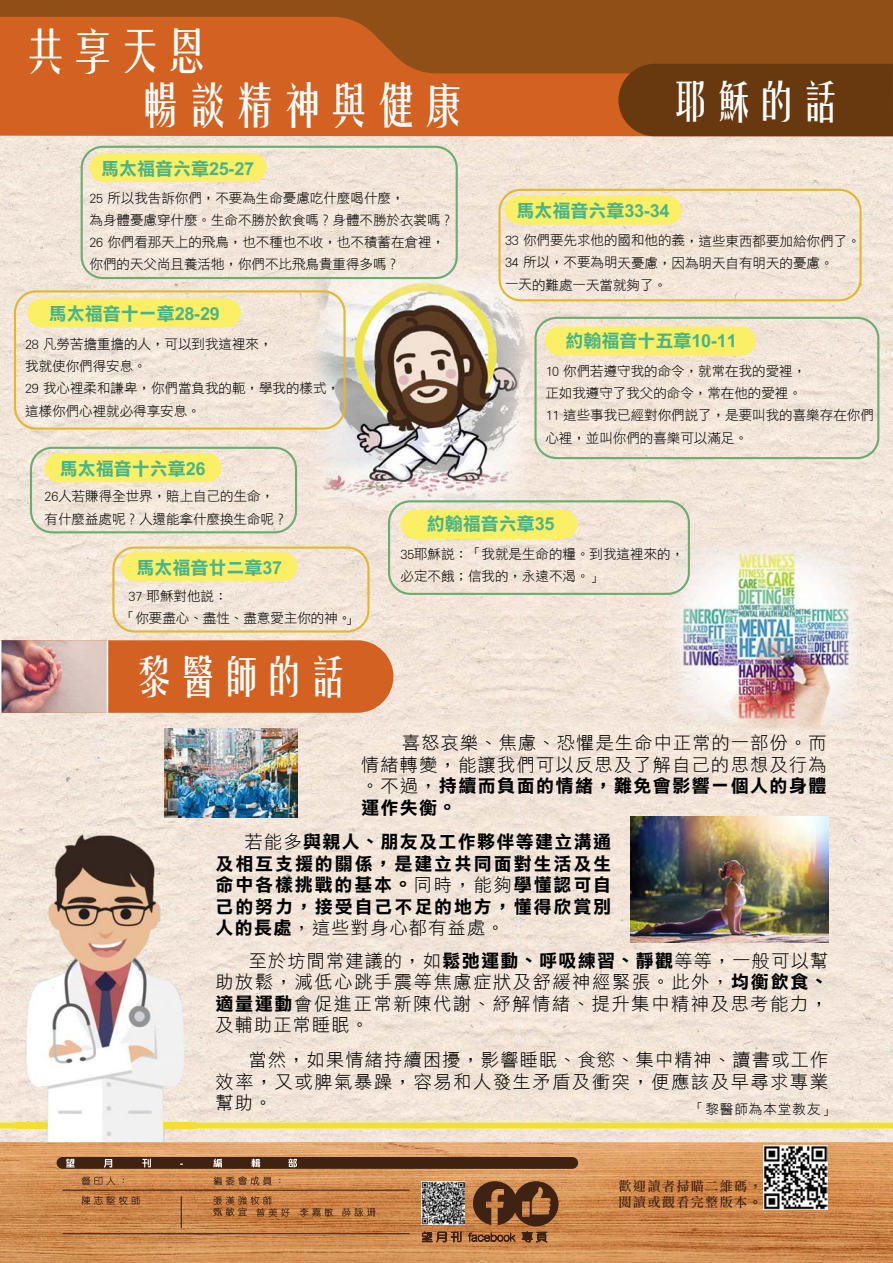
<style>
.page{position:relative;width:893px;height:1263px;background:#fff}
.page>*{position:absolute;margin:0;border:0;box-sizing:border-box;transform-origin:0 0}
.t1{font:47.1px/53.6px "FZYTFW GB1 0";color:#fff}
.t2{font:43.35px "FZYTFW GB1 0";color:#fff}
.t3{font:18px/21.6px "DF Hei Lt HKP BF";letter-spacing:.08em;color:#000;text-align:justify}
.t4{font:18px/21.6px "DF Li Hei Bd HK BF";letter-spacing:.1em;color:#000;text-align:justify}
.t5{font:18px "DF Li Hei Bd HK BF";color:#4ab488}
.t6{font:18px/21.6px "DF Li Hei Bd HK BF";letter-spacing:.08em;color:#000}
.t7{font:13.5px/22.4px "DF Hei Lt HKP BF";color:#000}
.t8{font:13.5px "DF Hei Lt HKP BF";letter-spacing:.075em;color:#000}
.t9{font:13.2px/15.8px "DF Li Song Md HK BF";letter-spacing:.1em;color:#3f2211}
.s1{font-family:"DF Hei Lt HKP BF"}
.s2{font-family:"DF Li Hei Bd HK BF"}
</style>
<div class="page">
<img style="left:518px;top:136px;width:375px;height:317px">
<img style="left:518px;top:453px;width:160px;height:669px">
<img style="left:678px;top:453px;width:215px;height:106px">
<img style="left:840px;top:559px;width:53px;height:563px">
<img style="left:678px;top:731px;width:162px;height:391px">
<img style="left:0;top:136px;width:518px;height:182px">
<img style="left:0;top:318px;width:311px;height:420px">
<img style="left:311px;top:509px;width:207px;height:613px">
<img style="left:259px;top:738px;width:52px;height:384px">
<img style="left:0;top:738px;width:207px;height:105px">
<img style="left:207px;top:817px;width:52px;height:305px">
<img style="left:197px;top:843px;width:11px;height:279px">
<img style="left:0;top:843px;width:16px;height:279px">
<div style="left:0;top:73px;width:618px;height:63px;background:#d36121"></div>
<svg style="left:1px;top:0;width:892px;height:73px;background:#a7551a"></svg>
<svg style="left:0;top:1122px;width:893px;height:20px;background:#f3e3a6"></svg>
<img style="left:16px;top:827px;width:181px;height:315px">
<img style="left:16px;top:1122px;width:181px;height:6px">
<img style="left:165px;top:729px;width:133px;height:88px">
<div style="left:108px;top:640px;width:285px;height:73px;background:#d36121"></div>
<div style="left:618px;top:64px;width:275px;height:72px;background:#68390e"></div>
<img style="left:669px;top:541px;width:193px;height:190px">
<img style="left:0;top:640px;width:108px;height:73px">
<img style="left:0;top:0;width:1px;height:122px">
<img style="left:0;top:1142px;width:893px;height:121px">
<img style="left:311px;top:266px;width:225px;height:243px">
<div style="left:90px;top:153px;width:177px;height:29px;background:#fbef65;border-radius:15px"></div>
<div style="left:45px;top:453px;width:177px;height:29px;background:#fbef65;border-radius:15px"></div>
<div style="left:505px;top:196px;width:177px;height:29px;background:#fbef65;border-radius:15px"></div>
<div style="left:121px;top:552px;width:177px;height:29px;background:#fbef65;border-radius:15px"></div>
<div style="left:545px;top:326px;width:211px;height:29px;background:#fbef65;border-radius:15px"></div>
<div style="left:401px;top:510px;width:176px;height:29px;background:#fbef65;border-radius:15px"></div>
<div style="left:27px;top:298px;width:214px;height:29px;background:#fbef65;border-radius:15px"></div>
<img style="left:630px;top:816px;width:198px;height:126px">
<img style="left:764px;top:1145px;width:64px;height:64px">
<div style="left:57px;top:1157px;width:521px;height:12px;background:#3f2211;border-radius:6px"></div>
<svg style="left:66px;top:1158px;width:9px;height:9px"></svg>
<svg style="left:104px;top:1159px;width:8px;height:8px"></svg>
<svg style="left:142px;top:1158px;width:9px;height:9px"></svg>
<svg style="left:213px;top:1158px;width:9px;height:9px"></svg>
<svg style="left:251px;top:1159px;width:9px;height:8px"></svg>
<svg style="left:288px;top:1158px;width:9px;height:9px"></svg>
<svg style="left:81px;top:1176px;width:34px;height:9px"></svg>
<svg style="left:82px;top:1196px;width:58px;height:9px"></svg>
<svg style="left:213px;top:1176px;width:59px;height:9px"></svg>
<svg style="left:213px;top:1196px;width:77px;height:21px;background:#ad6d3c"></svg>
<svg style="left:299px;top:1207px;width:34px;height:10px"></svg>
<svg style="left:342px;top:1208px;width:34px;height:9px"></svg>
<hr style="left:63px;top:1189px;width:346px;height:2px;background:#3f2211">
<hr style="left:181px;top:1196px;width:1px;height:32px;background:#3f2211">
<hr style="left:63px;top:1233px;width:346px;height:1px;background:#3f2211">
<svg style="left:422px;top:1231px;width:39px;height:12px"></svg>
<svg style="left:468px;top:1181px;width:91px;height:61px;background:#88562f"></svg>
<img style="left:422px;top:1181px;width:43px;height:43px">
<div style="left:81px;top:146px;width:377px;height:133px;border:2px solid #6bac71;border-radius:21px"></div>
<div style="left:498px;top:189px;width:364px;height:112px;border:2px solid #e2b92c;border-radius:21px"></div>
<div style="left:14px;top:290px;width:332px;height:140px;border:2px solid #e2b92c;border-radius:21px"></div>
<div style="left:30px;top:447px;width:267px;height:86px;border:2px solid #6bac71;border-radius:21px"></div>
<div style="left:112px;top:546px;width:257px;height:86px;border:2px solid #e2b92c;border-radius:21px"></div>
<div style="left:388px;top:500px;width:302px;height:95px;border:2px solid #6bac71;border-radius:21px"></div>
<div style="left:534px;top:317px;width:345px;height:142px;border:2px solid #6bac71;border-radius:21px"></div>
<h1 class="t1" style="left:137px;top:25px;width:331px;text-indent:-116px">共享天恩<br>畅谈精神与健康</h1>
<h3 class="t5" style="left:101px;top:159px;width:154px">馬太福音六章25-27</h3>
<p class="t7" style="left:90px;top:186px;width:366px">25 所以我告訴你們，不要為生命憂慮吃什麼喝什麼，<br>為身體憂慮穿什麼。生命不勝於飲食嗎？身體不勝於衣裳嗎？<br>26 你們看那天上的飛鳥，也不種也不收，也不積蓄在倉裡，你們的天父尚且養活牠，你們不比飛鳥貴重得多嗎？</p>
<h3 class="t5" style="left:49px;top:305px;width:172px">馬太福音十一章28-29</h3>
<p class="t7" style="left:25px;top:332px;width:316px">28 凡勞苦擔重擔的人，可以到我這裡來，<br>我就使你們得安息。<br>29 我心裡柔和謙卑，你們當負我的軛，學我的樣式，這樣你們心裡就必得享安息。</p>
<h3 class="t5" style="left:60px;top:460px;width:147px">馬太福音十六章26</h3>
<h2 class="t2" style="left:669px;top:77px;width:175px">耶稣的话</h2>
<h3 class="t5" style="left:516px;top:202px;width:154px">馬太福音六章33-34</h3>
<p class="t7" style="left:505px;top:229px;width:357px">33 你們要先求他的國和他的義，這些東西都要加給你們了。<br>34 所以，不要為明天憂慮，因為明天自有明天的憂慮。<br>一天的難處一天當就夠了。</p>
<h3 class="t5" style="left:565px;top:331px;width:172px">約翰福音十五章10-11</h3>
<p class="t7" style="left:545px;top:359px;width:330px">10 你們若遵守我的命令，就常在我的愛裡，<br>正如我遵守了我父的命令，常在他的愛裡。<br>11 這些事我已經對你們說了，是要叫我的喜樂存在你們心裡，並叫你們的喜樂可以滿足。</p>
<p class="t7" style="left:45px;top:485px;width:245px">26人若賺得全世界，賠上自己的生命，有什麼益處呢？人還能拿什麼換生命呢？</p>
<h3 class="t5" style="left:136px;top:559px;width:147px">馬太福音廿二章37</h3>
<p class="t7" style="left:122px;top:584px;width:238px;text-indent:7px">37 耶穌對他說：<br>「你要盡心、盡性、盡意愛主你的神。」</p>
<h2 class="t2" style="left:133px;top:652px;width:218px">黎医师的话</h2>
<h3 class="t5" style="left:427px;top:515px;width:129px">約翰福音六章35</h3>
<p class="t7" style="left:401px;top:542px;width:285px">35耶穌說：「我就是生命的糧。到我這裡來的，必定不餓；信我的，永遠不渴。」</p>
<h3 class="t3" style="left:361px;top:732px;width:467px;text-align:right">喜怒哀樂、焦慮、恐懼是生命中正常的一部份。而<br>情緒轉變，能讓我們可以反思及了解自己的思想及行為</h3>
<h3 class="t6" style="left:361px;top:775px;width:467px"><span class="s1">。不過，</span>持續而負面的情緒，難免會影響一個人的身體運作失衡。</h3>
<h3 class="t4" style="left:216px;top:831px;width:397px;text-indent:29px"><span class="s1">若能多</span>與親人、朋友及工作夥伴等建立溝通及相互支援的關係，是建立共同面對生活及生命中各樣挑戰的基本。<span class="s1">同時，能夠</span>學懂認可自己的努力，接受自己不足的地方，懂得欣賞別</h3>
<h3 class="t3" style="left:216px;top:917px;width:290px"><span class="s2">人的長處</span>，這些對身心都有益處。</h3>
<h3 class="t3" style="left:215px;top:949px;width:614px;text-indent:33px">至於坊間常建議的，如<span class="s2">鬆弛運動、呼吸練習、靜觀</span>等等，一般可以幫助放鬆，減低心跳手震等焦慮症狀及舒緩神經緊張。此外，<span class="s2">均衡飲食、適量運動</span>會促進正常新陳代謝、紓解情緒、提升集中精神及思考能力，及輔助正常睡眠。</h3>
<h3 class="t3" style="left:216px;top:1049px;width:614px;text-indent:33px">當然，如果情緒持續困擾，影響睡眠、食慾、集中精神、讀書或工作效率，又或脾氣暴躁，容易和人發生矛盾及衝突，便應該及早尋求專業幫助。</h3>
<p class="t8" style="left:691px;top:1102px;width:146px">「黎醫師為本堂教友」</p>
<p class="t9" style="left:618px;top:1179px;width:145px">歡迎讀者掃瞄二維碼，閱讀或觀看完整版本。</p>
</div>
